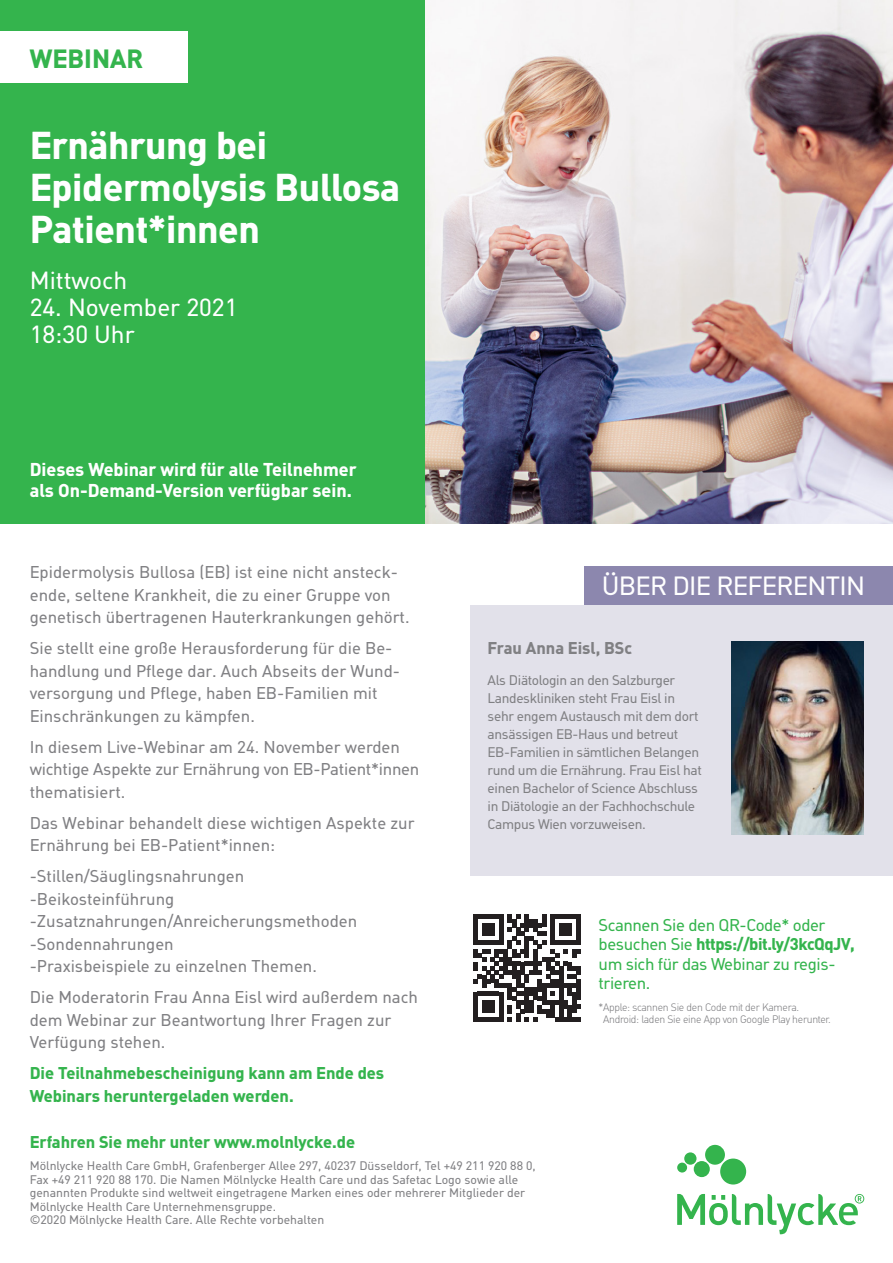
<style>
.page{position:relative;width:893px;height:1263px;background:#fff}
.page>*{position:absolute;margin:0;border:0;box-sizing:border-box;transform-origin:0 0}
.t1{font:700 37.5px/42px "MHC Din";letter-spacing:-.01em;color:#fff}
.t2{font:25.5px "MHC Din";letter-spacing:-.025em;color:#fff}
.t3{font:700 25.5px "MHC Din";color:#34b44d}
.t4{font:24px "MHC Din";color:#fff}
.t5{font:700 18px/21px "MHC Din";color:#fff}
.t6{font:16.5px/22.5px "MHC Din";color:#808083}
.t7{font:700 16.5px/22.5px "MHC Din";color:#34b44d}
.t8{font:16.5px/19.5px "MHC Din";letter-spacing:-.025em;color:#34b44d}
.t9{font:700 16.5px "MHC Din";color:#808083}
.t10{font:13.5px/18px "MHC Din";letter-spacing:-.025em;color:#808083}
.t11{font:12px/13.5px "MHC Din";color:#808083}
.t12{font:300 10.5px/12px "MHC Din";letter-spacing:-.025em;color:#808083}
.s1{font-weight:700}
</style>
<div class="page">
<div style="left:0;top:0;width:425px;height:523px;background:#34b44d"></div>
<img style="left:425px;top:0;width:468px;height:523px">
<div style="left:0;top:32px;width:187px;height:51px;background:#fff"></div>
<div style="left:585px;top:566px;width:308px;height:43px;background:#8c87ae"></div>
<div style="left:471px;top:605px;width:422px;height:271px;background:#e2e1ea"></div>
<img style="left:731px;top:641px;width:132px;height:194px">
<svg style="left:677px;top:1145px;width:187px;height:89px"></svg>
<svg style="left:473px;top:914px;width:108px;height:108px"></svg>
<p class="t3" style="left:30px;top:44px;width:115px">WEBINAR</p>
<p class="t1" style="left:30px;top:124px;width:372px">Ernährung bei<br>Epidermolysis Bullosa<br>Patient*innen</p>
<p class="t4" style="left:30px;top:267px;width:99px">Mittwoch</p>
<p class="t4" style="left:30px;top:294px;width:209px">24. November 2021</p>
<p class="t4" style="left:30px;top:321px;width:106px">18:30 Uhr</p>
<p class="t5" style="left:30px;top:459px;width:328px">Dieses Webinar wird für alle Teilnehmer als On-Demand-Version verfügbar sein.</p>
<p class="t6" style="left:30px;top:561px;width:381px">Epidermolysis Bullosa (EB) ist eine nicht ansteck&shy;ende, seltene Krankheit, die zu einer Gruppe von genetisch übertragenen Hauterkrankungen gehört.</p>
<p class="t6" style="left:30px;top:637px;width:372px">Sie stellt eine große Herausforderung für die Be&shy;handlung und Pflege dar. Auch Abseits der Wund&shy;versorgung und Pflege, haben EB-Familien mit Einschränkungen zu kämpfen.</p>
<p class="t6" style="left:30px;top:736px;width:391px">In diesem Live-Webinar am 24. November werden wichtige Aspekte zur Ernährung von EB-Patient*innen thematisiert.</p>
<p class="t6" style="left:30px;top:811px;width:386px">Das Webinar behandelt diese wichtigen Aspekte zur<br>Ernährung bei EB-Patient*innen:</p>
<p class="t6" style="left:30px;top:865px;width:329px">-Stillen/Säuglingsnahrungen -Beikosteinführung -Zusatznahrungen/Anreicherungsmethoden -Sondennahrungen<br>-Praxisbeispiele zu einzelnen Themen.</p>
<p class="t6" style="left:30px;top:986px;width:390px">Die Moderatorin Frau Anna Eisl wird außerdem nach dem Webinar zur Beantwortung Ihrer Fragen zur<br>Verfügung stehen.</p>
<p class="t7" style="left:30px;top:1062px;width:356px">Die Teilnahmebescheinigung kann am Ende des<br>Webinars heruntergeladen werden.</p>
<p class="t7" style="left:30px;top:1130px;width:327px">Erfahren Sie mehr unter www.molnlycke.de</p>
<p class="t11" style="left:30px;top:1159px;width:507px">Mölnlycke Health Care GmbH, Grafenberger Allee 297, 40237 Düsseldorf, Tel +49 211 920 88 0, Fax +49 211 920 88 170. Die Namen Mölnlycke Health Care und das Safetac Logo sowie alle genannten Produkte sind weltweit eingetragene Marken eines oder mehrerer Mitglieder der Mölnlycke Health Care Unternehmensgruppe.<br>©2020 Mölnlycke Health Care. Alle Rechte vorbehalten</p>
<p class="t2" style="left:602px;top:570px;width:265px">ÜBER DIE REFERENTIN</p>
<p class="t9" style="left:488px;top:638px;width:146px">Frau Anna Eisl, BSc</p>
<p class="t10" style="left:488px;top:671px;width:216px">Als Diätologin an den Salzburger Landeskliniken steht Frau Eisl in sehr engem Austausch mit dem dort ansässigen EB-Haus und betreut EB-Familien in sämtlichen Belangen rund um die Ernährung. Frau Eisl hat einen Bachelor of Science Abschluss in Diätologie an der Fachhochschule Campus Wien vorzuweisen.</p>
<p class="t8" style="left:599px;top:915px;width:258px">Scannen Sie den QR-Code* oder besuchen Sie <span class="s1">https://bit.ly/3kcQqJV, </span>um sich für das Webinar zu regis&shy;trieren.</p>
<p class="t12" style="left:603px;top:1001px;width:229px;text-indent:-5px">*Apple: scannen Sie den Code mit der Kamera.<br>Android: laden Sie eine App von Google Play herunter.</p>
</div>
